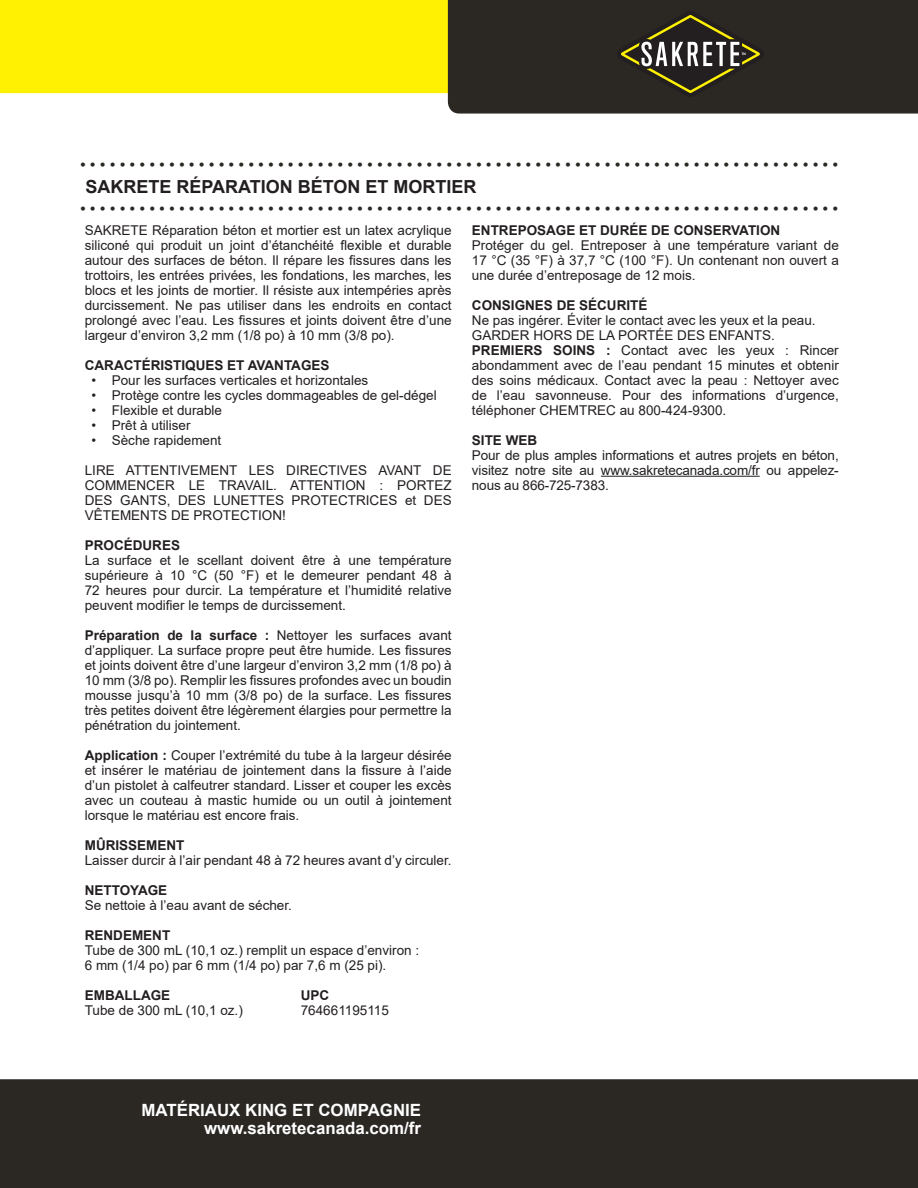
<style>
.page{position:relative;width:918px;height:1188px;background:#fff}
.page>*{position:absolute;margin:0;border:0;box-sizing:border-box;transform-origin:0 0}
.t1{font:700 18px "Arial";color:#231f20}
.t2{font:700 16.8px/18px "Arial";color:#fff;text-align:right}
.t3{font:16.5px "Times New Roman";color:#2b2824}
.t4{font:13.5px/15px "Arial";color:#231f20;text-align:justify}
.t5{font:700 13.5px "Arial";color:#231f20}
.s1{font-weight:700}
</style>
<div class="page">
<div style="left:0;top:0;width:448px;height:93px;background:#fff101"></div>
<div style="left:448px;top:0;width:470px;height:114px;background:#2b2824"></div>
<hr style="left:601px;top:476px;width:159px;height:1px;background:#231f20">
<div style="left:0;top:1079px;width:918px;height:109px;background:#2b2824"></div>
<svg style="left:617px;top:11px;width:147px;height:86px;background:#433f31"></svg>
<p class="t3" style="left:80px;top:153px;width:760px">• • • • • • • • • • • • • • • • • • • • • • • • • • • • • • • • • • • • • • • • • • • • • • • • • • • • • • • • • • • • • • • • • • • • • • • • • • • • •</p>
<h1 class="t1" style="left:86px;top:174px;width:393px">SAKRETE RÉPARATION BÉTON ET MORTIER</h1>
<p class="t3" style="left:80px;top:197px;width:760px">• • • • • • • • • • • • • • • • • • • • • • • • • • • • • • • • • • • • • • • • • • • • • • • • • • • • • • • • • • • • • • • • • • • • • • • • • • • • •</p>
<p class="t4" style="left:85px;top:222px;width:368px">SAKRETE Réparation béton et mortier est un latex acrylique siliconé qui produit un joint d’étanchéité flexible et durable autour des surfaces de béton. Il répare les fissures dans les trottoirs, les entrées privées, les fondations, les marches, les blocs et les joints de mortier. Il résiste aux intempéries après durcissement. Ne pas utiliser dans les endroits en contact prolongé avec l’eau. Les fissures et joints doivent être d’une largeur d’environ 3,2 mm (1/8 po) à 10 mm (3/8 po).</p>
<p class="t5" style="left:85px;top:356px;width:246px">CARACTÉRISTIQUES ET AVANTAGES</p>
<p class="t4" style="left:92px;top:372px;width:278px">• Pour les surfaces verticales et horizontales</p>
<p class="t4" style="left:92px;top:387px;width:347px">• Protège contre les cycles dommageables de gel-dégel</p>
<p class="t4" style="left:92px;top:402px;width:132px">• Flexible et durable</p>
<p class="t4" style="left:92px;top:417px;width:101px">• Prêt à utiliser</p>
<p class="t4" style="left:92px;top:432px;width:131px">• Sèche rapidement</p>
<p class="t4" style="left:85px;top:462px;width:368px">LIRE ATTENTIVEMENT LES DIRECTIVES AVANT DE COMMENCER LE TRAVAIL. ATTENTION : PORTEZ DES GANTS, DES LUNETTES PROTECTRICES et DES VÊTEMENTS DE PROTECTION!</p>
<p class="t5" style="left:85px;top:536px;width:97px">PROCÉDURES</p>
<p class="t4" style="left:85px;top:552px;width:368px">La surface et le scellant doivent être à une température supérieure à 10 °C (50 °F) et le demeurer pendant 48 à 72 heures pour durcir. La température et l’humidité relative peuvent modifier le temps de durcissement.</p>
<p class="t4" style="left:85px;top:627px;width:368px"><span class="s1">Préparation de la surface :</span> Nettoyer les surfaces avant d’appliquer. La surface propre peut être humide. Les fissures et joints doivent être d’une largeur d’environ 3,2 mm (1/8 po) à 10 mm (3/8 po). Remplir les fissures profondes avec un boudin mousse jusqu’à 10 mm (3/8 po) de la surface. Les fissures très petites doivent être légèrement élargies pour permettre la pénétration du jointement.</p>
<p class="t4" style="left:85px;top:747px;width:368px"><span class="s1">Application :</span> Couper l’extrémité du tube à la largeur désirée et insérer le matériau de jointement dans la fissure à l’aide d’un pistolet à calfeutrer standard. Lisser et couper les excès avec un couteau à mastic humide ou un outil à jointement lorsque le matériau est encore frais.</p>
<p class="t5" style="left:85px;top:835px;width:101px">MÛRISSEMENT</p>
<p class="t4" style="left:85px;top:852px;width:368px">Laisser durcir à l’air pendant 48 à 72 heures avant d’y circuler.</p>
<p class="t5" style="left:85px;top:880px;width:84px">NETTOYAGE</p>
<p class="t4" style="left:85px;top:897px;width:209px">Se nettoie à l’eau avant de sécher.</p>
<p class="t5" style="left:85px;top:925px;width:87px">RENDEMENT</p>
<p class="t4" style="left:85px;top:942px;width:336px">Tube de 300 mL (10,1 oz.) remplit un espace d’environ :<br>6 mm (1/4 po) par 6 mm (1/4 po) par 7,6 m (25 pi).</p>
<p class="t5" style="left:85px;top:985px;width:87px">EMBALLAGE</p>
<p class="t5" style="left:301px;top:985px;width:30px">UPC</p>
<p class="t4" style="left:85px;top:1002px;width:160px">Tube de 300 mL (10,1 oz.)</p>
<p class="t4" style="left:301px;top:1002px;width:90px">764661195115</p>
<p class="t5" style="left:472px;top:221px;width:310px">ENTREPOSAGE ET DURÉE DE CONSERVATION</p>
<p class="t4" style="left:472px;top:237px;width:368px">Protéger du gel. Entreposer à une température variant de 17 °C (35 °F) à 37,7 °C (100 °F). Un contenant non ouvert a une durée d’entreposage de 12 mois.</p>
<p class="t5" style="left:472px;top:296px;width:177px">CONSIGNES DE SÉCURITÉ</p>
<p class="t4" style="left:472px;top:312px;width:368px;text-align:left">Ne pas ingérer. Éviter le contact avec les yeux et la peau.<br>GARDER HORS DE LA PORTÉE DES ENFANTS.<br><span class="s1">PREMIERS SOINS :</span> Contact avec les yeux : Rincer abondamment avec de l’eau pendant 15 minutes et obtenir des soins médicaux. Contact avec la peau : Nettoyer avec de l’eau savonneuse. Pour des informations d’urgence, téléphoner CHEMTREC au 800-424-9300.</p>
<p class="t5" style="left:472px;top:431px;width:67px">SITE WEB</p>
<p class="t4" style="left:472px;top:447px;width:368px">Pour de plus amples informations et autres projets en béton, visitez notre site au www.sakretecanada.com/fr ou appelez&shy;nous au 866-725-7383.</p>
<p class="t2" style="left:142px;top:1101px;width:281px">MATÉRIAUX KING ET COMPAGNIE www.sakretecanada.com/fr</p>
</div>
